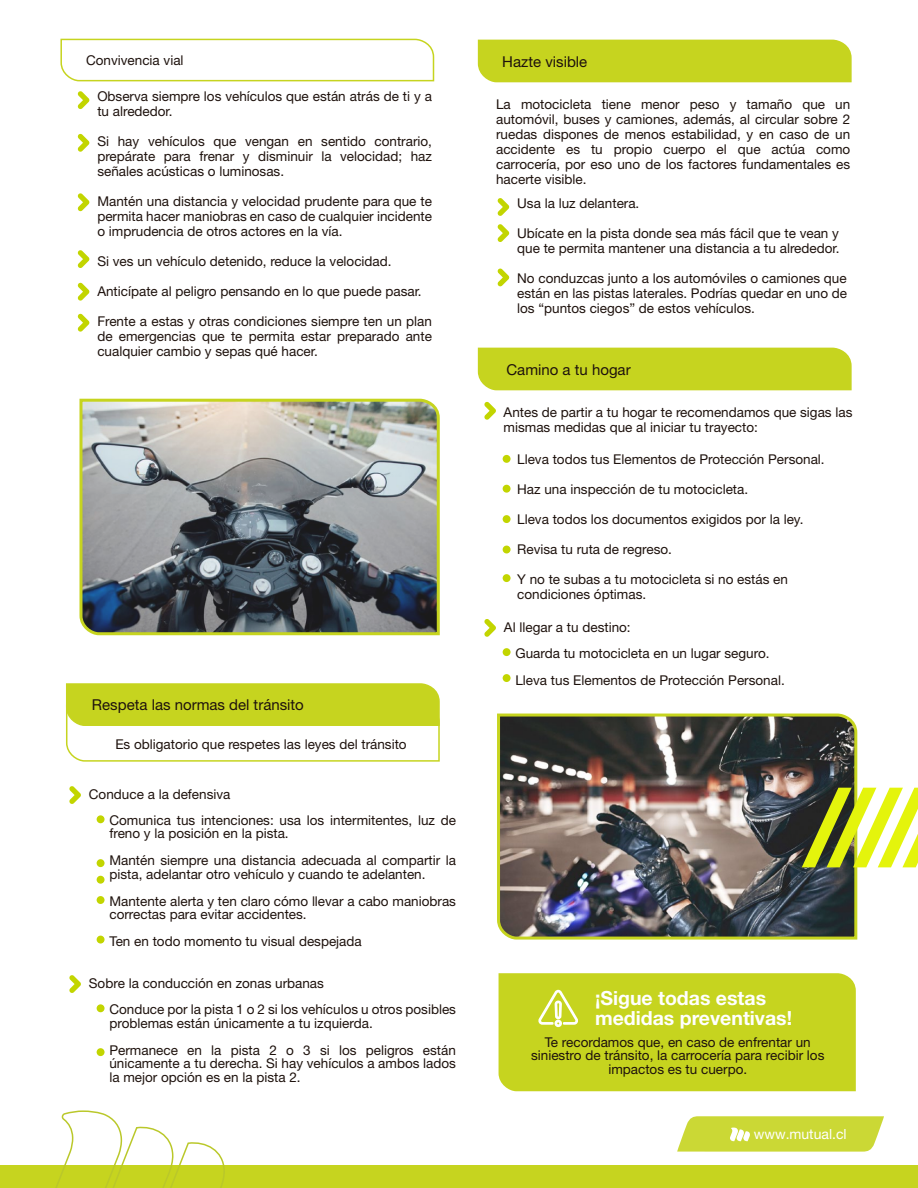
<style>
.page{position:relative;width:918px;height:1188px;background:#fff}
.page>*{position:absolute;margin:0;border:0;box-sizing:border-box;transform-origin:0 0}
.t1{font:700 19.5px/19.5px "Helvetica Neue LT Std";color:#fff}
.t2{font:15px "Helvetica Neue LT Std";color:#1e120d}
.t3{font:13.95px "Helvetica Neue LT Std";color:#fff}
.t4{font:13.5px/15px "Helvetica Neue LT Std";color:#1e120d}
</style>
<div class="page">
<div style="left:0;top:1165px;width:918px;height:23px;background:#c6d41f"></div>
<svg style="left:56px;top:1110px;width:168px;height:78px"></svg>
<svg style="left:677px;top:1116px;width:207px;height:36px"></svg>
<img style="left:497px;top:713px;width:362px;height:227px">
<img style="left:79px;top:398px;width:361px;height:238px">
<svg style="left:60px;top:38px;width:375px;height:44px"></svg>
<svg style="left:78px;top:91px;width:11px;height:18px"></svg>
<svg style="left:78px;top:193px;width:11px;height:18px"></svg>
<svg style="left:78px;top:314px;width:11px;height:18px"></svg>
<svg style="left:78px;top:134px;width:11px;height:18px"></svg>
<svg style="left:497px;top:198px;width:12px;height:18px"></svg>
<svg style="left:497px;top:268px;width:12px;height:18px"></svg>
<svg style="left:497px;top:224px;width:12px;height:18px"></svg>
<svg style="left:78px;top:283px;width:11px;height:18px"></svg>
<svg style="left:78px;top:250px;width:11px;height:18px"></svg>
<svg style="left:69px;top:786px;width:12px;height:18px"></svg>
<div style="left:97px;top:815px;width:8px;height:8px;background:#c2d500;border-radius:50%"></div>
<svg style="left:484px;top:619px;width:12px;height:18px"></svg>
<svg style="left:484px;top:402px;width:12px;height:18px"></svg>
<div style="left:503px;top:648px;width:8px;height:8px;background:#c2d500;border-radius:50%"></div>
<div style="left:503px;top:674px;width:8px;height:8px;background:#c2d500;border-radius:50%"></div>
<div style="left:503px;top:455px;width:8px;height:8px;background:#c2d500;border-radius:50%"></div>
<div style="left:503px;top:515px;width:8px;height:8px;background:#c2d500;border-radius:50%"></div>
<div style="left:503px;top:546px;width:8px;height:7px;background:#c2d500;border-radius:50%"></div>
<div style="left:503px;top:485px;width:8px;height:8px;background:#c2d500;border-radius:50%"></div>
<div style="left:503px;top:574px;width:8px;height:8px;background:#c2d500;border-radius:50%"></div>
<div style="left:97px;top:859px;width:8px;height:8px;background:#c2d500;border-radius:50%"></div>
<div style="left:97px;top:876px;width:8px;height:8px;background:#c2d500;border-radius:50%"></div>
<div style="left:97px;top:896px;width:8px;height:8px;background:#c2d500;border-radius:50%"></div>
<div style="left:97px;top:936px;width:8px;height:8px;background:#c2d500;border-radius:50%"></div>
<svg style="left:69px;top:975px;width:12px;height:18px"></svg>
<div style="left:97px;top:1004px;width:8px;height:8px;background:#c2d500;border-radius:50%"></div>
<div style="left:97px;top:1048px;width:8px;height:8px;background:#c2d500;border-radius:50%"></div>
<svg style="left:65px;top:683px;width:375px;height:79px"></svg>
<div style="left:477px;top:39px;width:375px;height:44px;background:#c6d41f"></div>
<div style="left:477px;top:347px;width:375px;height:44px;background:#c6d41f"></div>
<div style="left:499px;top:973px;width:357px;height:119px;background:#c6d41f"></div>
<svg style="left:793px;top:788px;width:125px;height:79px"></svg>
<p class="t4" style="left:86px;top:53px;width:99px">Convivencia vial</p>
<p class="t4" style="left:97px;top:89px;width:336px">Observa siempre los vehículos que están atrás de ti y a tu alrededor.</p>
<p class="t4" style="left:97px;top:134px;width:336px;text-align:justify">Si hay vehículos que vengan en sentido contrario, prepárate para frenar y disminuir la velocidad; haz señales acústicas o luminosas.</p>
<p class="t4" style="left:97px;top:194px;width:336px;text-align:justify">Mantén una distancia y velocidad prudente para que te permita hacer maniobras en caso de cualquier incidente o imprudencia de otros actores en la vía.</p>
<p class="t4" style="left:97px;top:254px;width:296px">Si ves un vehículo detenido, reduce la velocidad.</p>
<p class="t4" style="left:97px;top:284px;width:326px">Anticípate al peligro pensando en lo que puede pasar.</p>
<p class="t4" style="left:97px;top:314px;width:336px;text-align:justify">Frente a estas y otras condiciones siempre ten un plan de emergencias que te permita estar preparado ante cualquier cambio y sepas qué hacer.</p>
<p class="t2" style="left:92px;top:696px;width:213px">Respeta las normas del tránsito</p>
<p class="t4" style="left:115px;top:737px;width:293px">Es obligatorio que respetes las leyes del tránsito</p>
<p class="t4" style="left:109px;top:781px;width:348px;line-height:25.7px;text-indent:-21px">Conduce a la defensiva<br>Comunica tus intenciones: usa los intermitentes, luz de</p>
<p class="t4" style="left:109px;top:820px;width:348px;line-height:27px">freno y la posición en la pista.<br>Mantén siempre una distancia adecuada al compartir la</p>
<p class="t4" style="left:109px;top:861px;width:348px;line-height:27px">pista, adelantar otro vehículo y cuando te adelanten.<br>Mantente alerta y ten claro cómo llevar a cabo maniobras</p>
<p class="t4" style="left:109px;top:901px;width:254px;line-height:27px">correctas para evitar accidentes.<br>Ten en todo momento tu visual despejada</p>
<p class="t4" style="left:109px;top:970px;width:348px;line-height:25.7px;text-indent:-21px">Sobre la conducción en zonas urbanas<br>Conduce por la pista 1 o 2 si los vehículos u otros posibles</p>
<p class="t4" style="left:109px;top:1009px;width:348px;line-height:27px">problemas están únicamente a tu izquierda.<br>Permanece en la pista 2 o 3 si los peligros están</p>
<p class="t4" style="left:109px;top:1056px;width:348px;line-height:13.5px">únicamente a tu derecha. Si hay vehículos a ambos lados la mejor opción es en la pista 2.</p>
<p class="t2" style="left:502px;top:52px;width:86px">Hazte visible</p>
<p class="t4" style="left:496px;top:96px;width:356px;text-align:justify">La motocicleta tiene menor peso y tamaño que un automóvil, buses y camiones, además, al circular sobre 2 ruedas dispones de menos estabilidad, y en caso de un accidente es tu propio cuerpo el que actúa como carrocería, por eso uno de los factores fundamentales es hacerte visible.</p>
<p class="t4" style="left:517px;top:196px;width:124px">Usa la luz delantera.</p>
<p class="t4" style="left:517px;top:226px;width:324px">Ubícate en la pista donde sea más fácil que te vean y que te permita mantener una distancia a tu alrededor.</p>
<p class="t4" style="left:517px;top:271px;width:332px;text-align:justify">No conduzcas junto a los automóviles o camiones que están en las pistas laterales. Podrías quedar en uno de los “puntos ciegos” de estos vehículos.</p>
<p class="t2" style="left:506px;top:360px;width:126px">Camino a tu hogar</p>
<p class="t4" style="left:504px;top:404px;width:350px">Antes de partir a tu hogar te recomendamos que sigas las mismas medidas que al iniciar tu trayecto:</p>
<p class="t4" style="left:517px;top:451px;width:309px">Lleva todos tus Elementos de Protección Personal.</p>
<p class="t4" style="left:517px;top:481px;width:233px">Haz una inspección de tu motocicleta.</p>
<p class="t4" style="left:517px;top:511px;width:288px">Lleva todos los documentos exigidos por la ley.</p>
<p class="t4" style="left:517px;top:541px;width:156px">Revisa tu ruta de regreso.</p>
<p class="t4" style="left:517px;top:571px;width:272px">Y no te subas a tu motocicleta si no estás en condiciones óptimas.</p>
<p class="t4" style="left:515px;top:614px;width:256px;line-height:25.7px;text-indent:-12px">Al llegar a tu destino:<br>Guarda tu motocicleta en un lugar seguro.</p>
<p class="t4" style="left:515px;top:672px;width:271px">Lleva tus Elementos de Protección Personal.</p>
<h1 class="t1" style="left:595px;top:988px;width:199px">¡Sigue todas estas medidas preventivas!</h1>
<p class="t4" style="left:531px;top:1035px;width:295px;line-height:13.5px;text-align:center">Te recordamos que, en caso de enfrentar un siniestro de tránsito, la carrocería para recibir los impactos es tu cuerpo.</p>
<p class="t3" style="left:754px;top:1126px;width:94px">www.mutual.cl</p>
</div>
